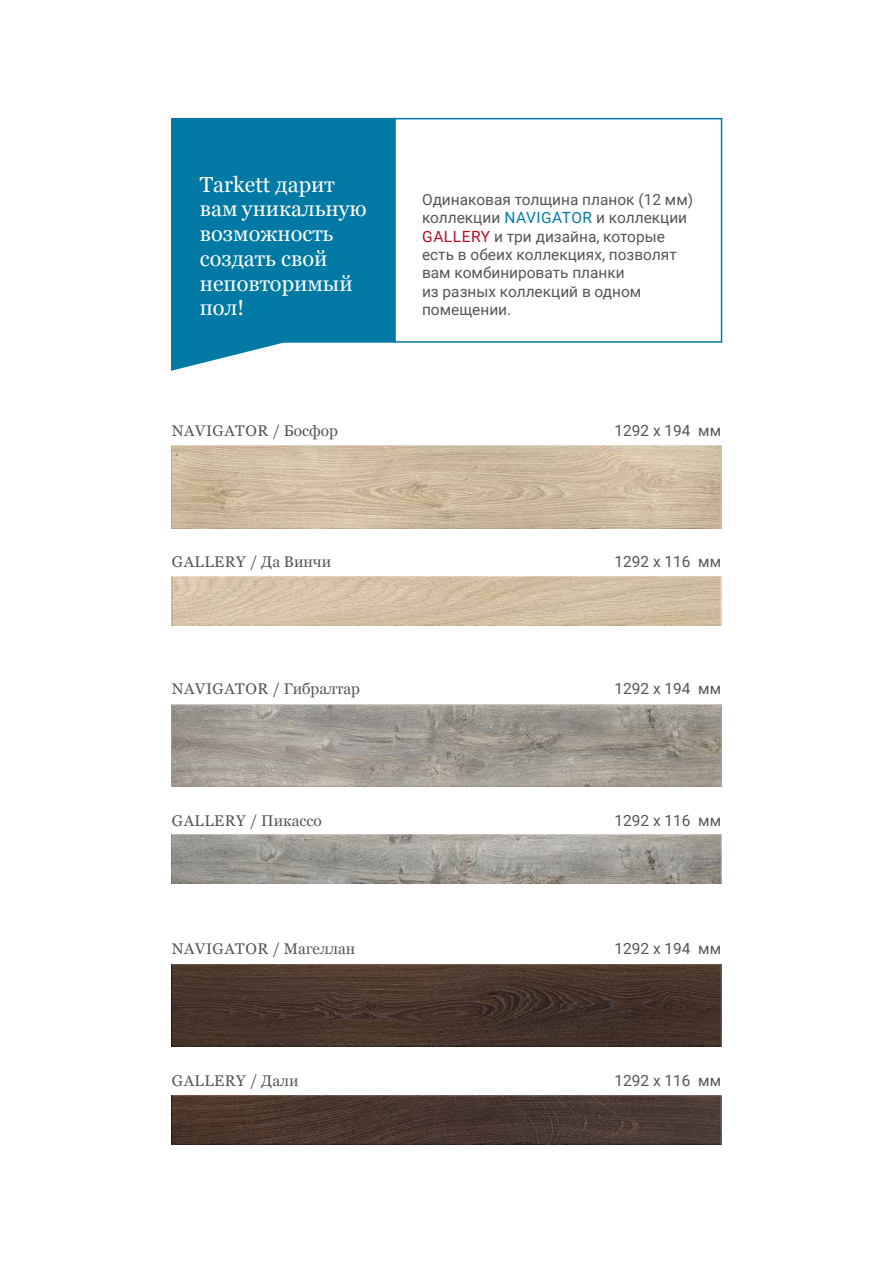
<style>
.page{position:relative;width:893px;height:1263px;background:#fff}
.page>*{position:absolute;margin:0;border:0;box-sizing:border-box;transform-origin:0 0}
.t1{font:21.75px/24.8px "Georgia";color:#fff}
.t2{font:15.45px/18.5px "Roboto";color:#565655}
.t3{font:15.45px "Georgia";letter-spacing:.035em;color:#565655}
.t4{font:15.45px "Georgia";letter-spacing:.015em;color:#565655}
.s1{color:#007aa5}
.s2{color:#b80a22}
</style>
<div class="page">
<img style="left:172px;top:964px;width:549px;height:82px">
<img style="left:171px;top:1095px;width:550px;height:49px">
<img style="left:171px;top:577px;width:550px;height:49px">
<img style="left:172px;top:446px;width:549px;height:82px">
<img style="left:172px;top:704px;width:549px;height:83px">
<div style="left:393px;top:118px;width:329px;height:225px;background:#fff;border:2px solid #007aa5"></div>
<svg style="left:171px;top:117px;width:226px;height:254px;background:#1685ad"></svg>
<img style="left:171px;top:835px;width:550px;height:49px">
<h1 class="t1" style="left:200px;top:172px;width:168px">Tarkett дарит вам уникальную возможность создать свой неповторимый пол!</h1>
<p class="t2" style="left:422px;top:189px;width:273px">Одинаковая толщина планок (12 мм) коллекции <span class="s1">NAVIGATOR</span> и коллекции<br><span class="s2">GALLERY</span> и три дизайна, которые есть в обеих коллекциях, позволят вам комбинировать планки<br>из разных коллекций в одном помещении.</p>
<p class="t3" style="left:172px;top:421px;width:167px">NAVIGATOR / Босфор</p>
<p class="t2" style="left:615px;top:421px;width:108px">1292 х 194 мм</p>
<p class="t3" style="left:172px;top:553px;width:161px">GALLERY / Да Винчи</p>
<p class="t2" style="left:615px;top:552px;width:108px">1292 х 116 мм</p>
<p class="t3" style="left:172px;top:680px;width:190px">NAVIGATOR / Гибралтар</p>
<p class="t2" style="left:615px;top:679px;width:108px">1292 х 194 мм</p>
<p class="t4" style="left:172px;top:811px;width:151px">GALLERY / Пикассо</p>
<p class="t2" style="left:615px;top:810px;width:108px">1292 х 116 мм</p>
<p class="t3" style="left:172px;top:940px;width:185px">NAVIGATOR / Магеллан</p>
<p class="t2" style="left:615px;top:939px;width:108px">1292 х 194 мм</p>
<p class="t3" style="left:172px;top:1071px;width:128px">GALLERY / Дали</p>
<p class="t2" style="left:615px;top:1070px;width:108px">1292 х 116 мм</p>
</div>
